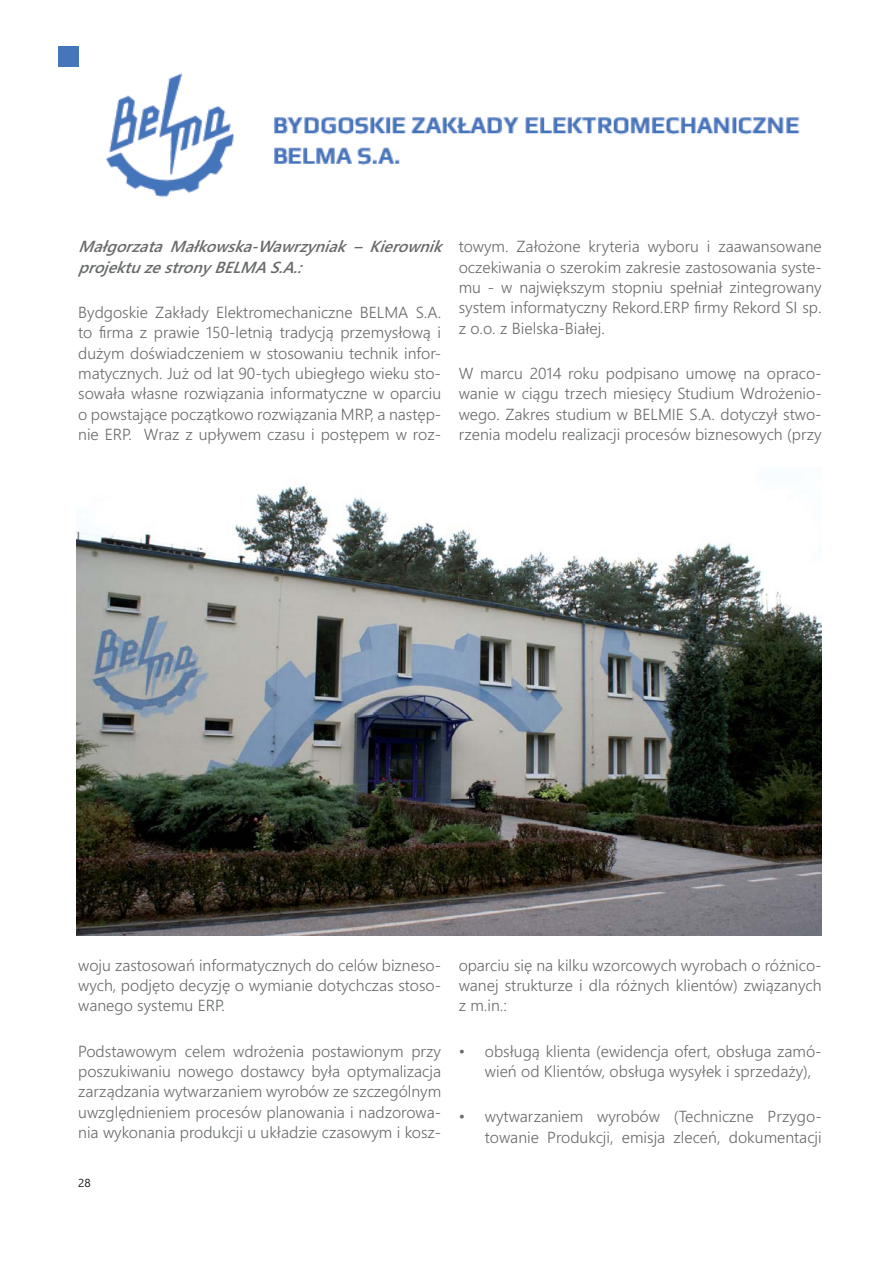
<style>
.page{position:relative;width:893px;height:1263px;background:#fff}
.page>*{position:absolute;margin:0;border:0;box-sizing:border-box;transform-origin:0 0}
.t1{font:300 16.05px/20.4px "Segoe UI";color:#696b6b;text-align:justify}
.t2{font:italic 600 16.05px/20.4px "Segoe UI";color:#696b6b}
.t3{font:11.7px "Segoe UI";color:#201f20}
</style>
<div class="page">
<img style="left:105px;top:73px;width:695px;height:124px">
<img style="left:77px;top:485px;width:745px;height:450px">
<div style="left:58px;top:46px;width:21px;height:21px;background:#4575ba"></div>
<p class="t2" style="left:78px;top:238px;width:364px">Małgorzata Małkowska-Wawrzyniak – Kierownik projektuzestrony BELMA S.A.:</p>
<p class="t1" style="left:78px;top:303px;width:365px">Bydgoskie Zakłady Elektromechaniczne BELMA S.A. to firma z prawie 150-letnią tradycją przemysłową i dużym doświadczeniem w stosowaniu technik infor&shy;matycznych. Już od lat 90-tych ubiegłego wieku sto&shy;sowała własne rozwiązania informatyczne w oparciu o powstające początkowo rozwiązania MRP, a następ&shy;nie ERP. Wraz z upływem czasu i postępem w roz-</p>
<p class="t1" style="left:459px;top:238px;width:365px">towym. Założone kryteria wyboru i zaawansowane oczekiwania o szerokim zakresie zastosowania syste&shy;mu - w największym stopniu spełniał zintegrowany system informatyczny Rekord.ERP firmy Rekord SI sp. z o.o. z Bielska-Białej.</p>
<p class="t1" style="left:459px;top:365px;width:365px">W marcu 2014 roku podpisano umowę na opraco&shy;wanie w ciągu trzech miesięcy Studium Wdrożenio&shy;wego. Zakres studium w BELMIE S.A. dotyczył stwo&shy;rzenia modelu realizacji procesów biznesowych (przy</p>
<p class="t1" style="left:78px;top:956px;width:364px">woju zastosowań informatycznych do celów bizneso&shy;wych, podjęto decyzję o wymianie dotychczas stoso&shy;wanego systemu ERP.</p>
<p class="t1" style="left:78px;top:1042px;width:365px">Podstawowym celem wdrożenia postawionym przy poszukiwaniu nowego dostawcy była optymalizacja zarządzania wytwarzaniem wyrobów ze szczególnym uwzględnieniem procesów planowania i nadzorowa&shy;nia wykonania produkcji u układzie czasowym i kosz-</p>
<p class="t3" style="left:78px;top:1178px;width:14px">28</p>
<p class="t1" style="left:459px;top:956px;width:364px">oparciu się na kilku wzorcowych wyrobach o różnico&shy;wanej strukturze i dla różnych klientów) związanych z m.in.:</p>
<p class="t1" style="left:485px;top:1042px;width:338px;text-indent:-26px">• obsługą klienta (ewidencja ofert, obsługa zamó&shy;wień od Klientów, obsługa wysyłek i sprzedaży),</p>
<p class="t1" style="left:459px;top:1108px;width:365px;text-align:right">• wytwarzaniem wyrobów (Techniczne Przygo&shy;towanie Produkcji, emisja zleceń, dokumentacji</p>
</div>
